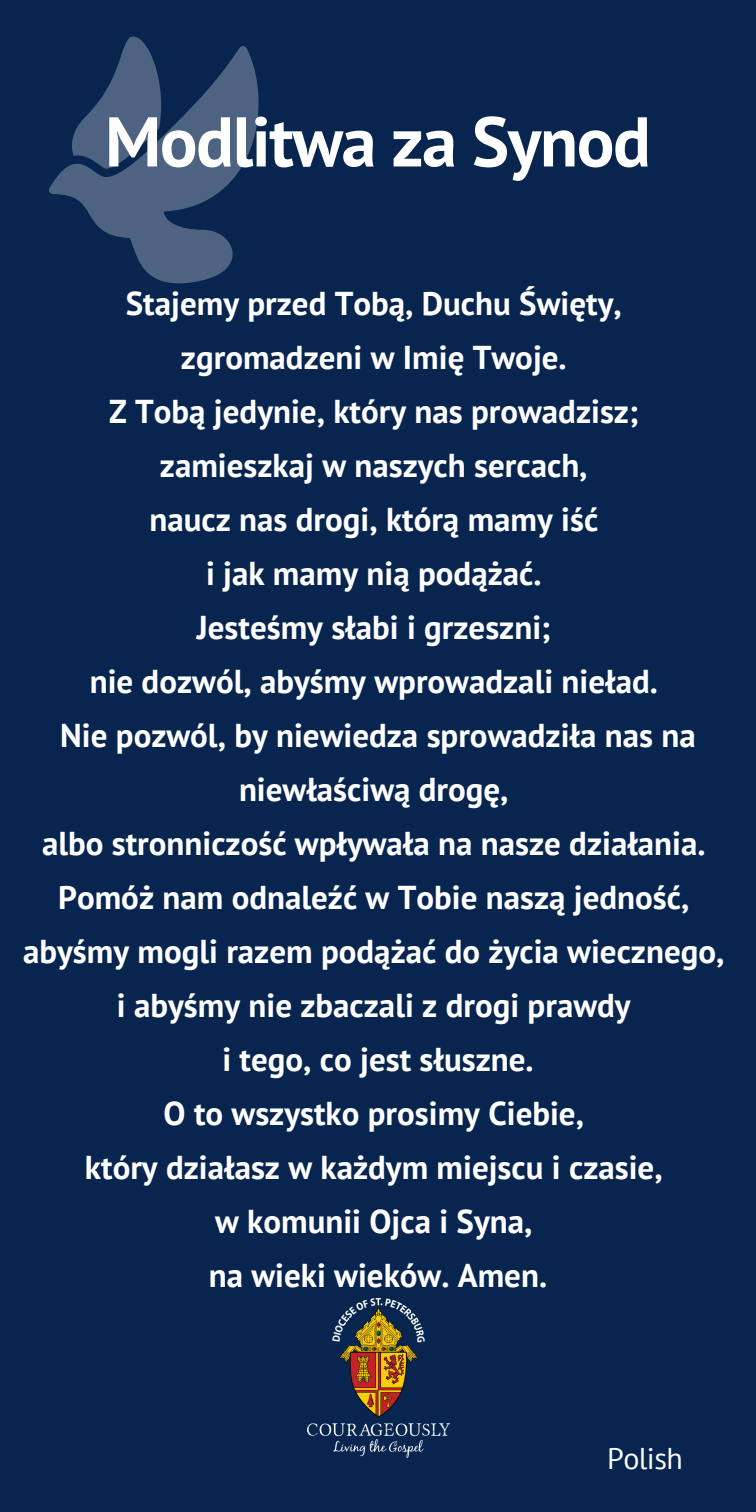
<style>
.page{position:relative;width:756px;height:1512px;background:#07254f}
.page>*{position:absolute;margin:0;border:0;box-sizing:border-box;transform-origin:0 0}
.t1{font:700 70.2px "PT Sans";letter-spacing:-.02em;color:#fff}
.t2{font:700 33px/54px "PT Sans";color:#fff;text-align:center}
.t3{font:30px "PT Sans";letter-spacing:-.02em;color:#fff}
</style>
<div class="page">
<img style="left:307px;top:1298px;width:142px;height:160px">
<svg style="left:49px;top:46px;width:210px;height:237px;fill:#4c6180"></svg>
<svg style="left:71px;top:37px;width:93px;height:132px"></svg>
<p class="t1" style="left:105px;top:95px;width:547px">Modlitwa za Synod</p>
<p class="t2" style="left:126px;top:275px;width:497px">Stajemy przed Tobą, Duchu Święty,</p>
<p class="t2" style="left:181px;top:329px;width:387px">zgromadzeni w Imię Twoje.</p>
<p class="t2" style="left:109px;top:383px;width:531px">Z Tobą jedynie, który nas prowadzisz;</p>
<p class="t2" style="left:160px;top:437px;width:429px">zamieszkaj w naszych sercach,</p>
<p class="t2" style="left:149px;top:491px;width:450px">naucz nas drogi, którą mamy iść</p>
<p class="t2" style="left:206px;top:545px;width:337px">i jak mamy nią podążać.</p>
<p class="t2" style="left:197px;top:599px;width:355px">Jesteśmy słabi i grzeszni;</p>
<p class="t2" style="left:90px;top:653px;width:570px">nie dozwól, abyśmy wprowadzali nieład.</p>
<p class="t2" style="left:60px;top:707px;width:637px">Nie pozwól, by niewiedza sprowadziła nas na niewłaściwą drogę,</p>
<p class="t2" style="left:42px;top:815px;width:665px">albo stronniczość wpływała na nasze działania.</p>
<p class="t2" style="left:58px;top:869px;width:633px">Pomóż nam odnaleźć w Tobie naszą jedność,</p>
<p class="t2" style="left:23px;top:923px;width:703px">abyśmy mogli razem podążać do życia wiecznego,</p>
<p class="t2" style="left:117px;top:977px;width:515px">i abyśmy nie zbaczali z drogi prawdy</p>
<p class="t2" style="left:222px;top:1031px;width:313px">i tego, co jest słuszne.</p>
<p class="t2" style="left:164px;top:1085px;width:422px">O to wszystko prosimy Ciebie,</p>
<p class="t2" style="left:85px;top:1139px;width:579px">który działasz w każdym miejscu i czasie,</p>
<p class="t2" style="left:215px;top:1193px;width:319px">w komunii Ojca i Syna,</p>
<p class="t2" style="left:209px;top:1247px;width:340px">na wieki wieków. Amen.</p>
<p class="t3" style="left:607px;top:1438px;width:77px">Polish</p>
</div>
